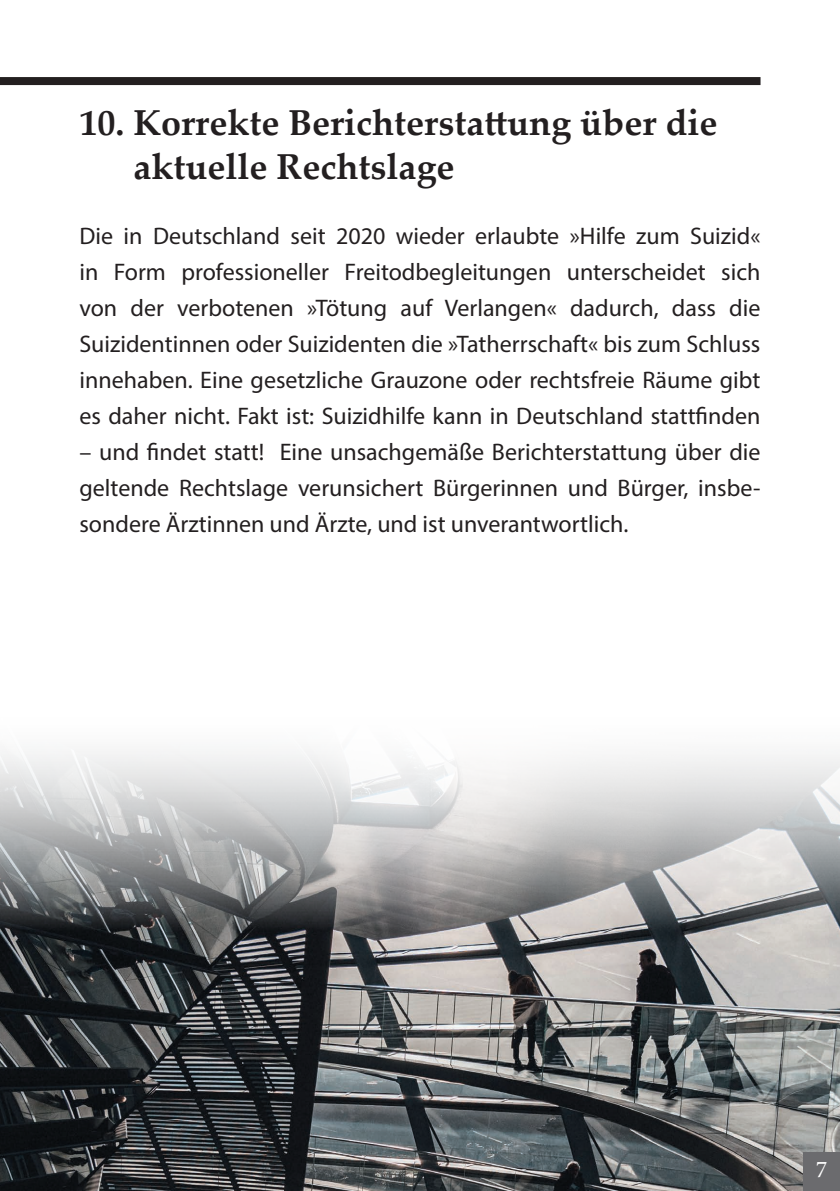
<style>
.page{position:relative;width:840px;height:1191px;background:#fff}
.page>*{position:absolute;margin:0;border:0;box-sizing:border-box;transform-origin:0 0}
.t1{font:700 36px/44px "Palatino Linotype";color:#231f20}
.t2{font:24px/36px "Myriad Pro";color:#231f20;text-align:justify}
.t3{font:24px "Minion Pro";color:#fff}
</style>
<div class="page">
<div style="left:0;top:77px;width:760px;height:8px;background:#231f20"></div>
<img style="left:0;top:751px;width:839px;height:440px">
<div style="left:802px;top:1152px;width:37px;height:39px;background:#6b6b6e"></div>
<h1 class="t1" style="left:133px;top:100px;width:585px;text-indent:-54px">10. Korrekte Berichterstattung über die aktuelle Rechtslage</h1>
<p class="t2" style="left:79px;top:217px;width:682px">Die in Deutschland seit 2020 wieder erlaubte »Hilfe zum Suizid« in Form professioneller Freitodbegleitungen unterscheidet sich von der verbotenen »Tötung auf Verlangen« dadurch, dass die Suizidentinnen oder Suizidenten die »Tatherrschaft« bis zum Schluss innehaben. Eine gesetzliche Grauzone oder rechtsfreie Räume gibt es daher nicht. Fakt ist: Suizidhilfe kann in Deutschland stattfinden</p>
<p class="t2" style="left:79px;top:433px;width:682px">– und findet statt! Eine unsachgemäße Berichterstattung über die geltende Rechtslage verunsichert Bürgerinnen und Bürger, insbe&shy;sondere Ärztinnen und Ärzte, und ist unverantwortlich.</p>
<p class="t3" style="left:815px;top:1153px;width:13px">7</p>
</div>
